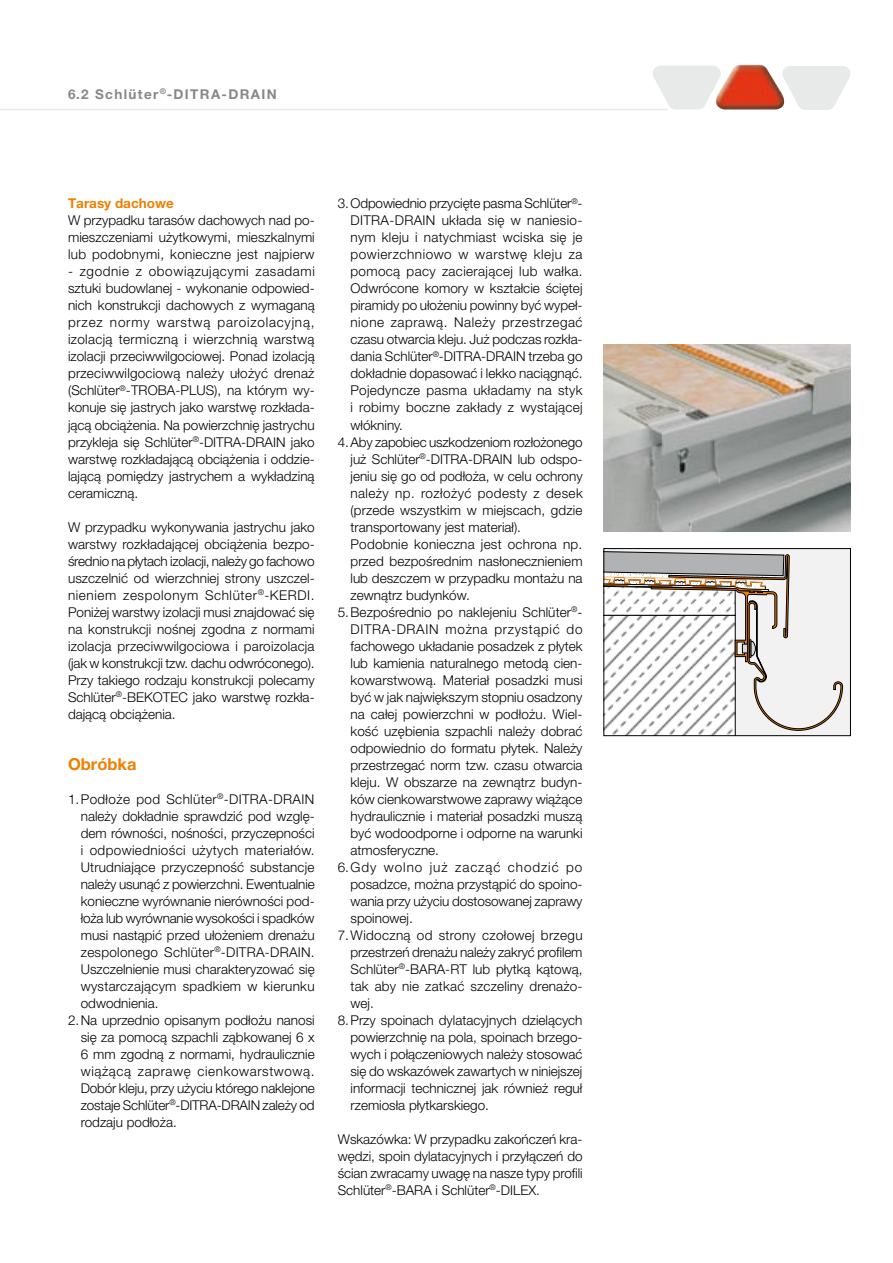
<style>
.page{position:relative;width:893px;height:1263px;background:#fff}
.page>*{position:absolute;margin:0;border:0;box-sizing:border-box;transform-origin:0 0}
.t1{font:700 16.5px "Helvetica Neue LT Pro";color:#ee7f00}
.t2{font:300 13.5px/17px "Helvetica Neue LT Pro";color:#000;text-align:justify}
.t3{font:300 13.5px "Helvetica Neue LT Pro";letter-spacing:.02em;color:#000}
.t4{font:300 13.5px "Helvetica Neue LT Pro";letter-spacing:.025em;color:#000}
.t5{font:300 13.5px "Helvetica Neue LT Pro";letter-spacing:.03em;color:#000}
.t6{font:300 13.5px "Helvetica Neue LT Pro";letter-spacing:.04em;color:#000}
.t7{font:300 13.5px "Helvetica Neue LT Pro";letter-spacing:.045em;color:#000}
.t8{font:300 13.5px "Helvetica Neue LT Pro";letter-spacing:.05em;color:#000}
.t9{font:300 13.5px "Helvetica Neue LT Pro";letter-spacing:.07em;color:#000}
.t10{font:700 13.5px "Helvetica Neue LT Pro";letter-spacing:.1em;color:#878889}
.t11{font:700 13.5px "Helvetica Neue LT Pro";color:#ee7f00}
</style>
<div class="page">
<hr style="left:0;top:109px;width:668px;height:1px;background:#e8e9e9">
<svg style="left:653px;top:65px;width:198px;height:45px"></svg>
<img style="left:604px;top:344px;width:246px;height:187px">
<div style="left:604px;top:549px;width:246px;height:187px;background:#f2f2f3"></div>
<svg style="left:606px;top:551px;width:237px;height:183px"></svg>
<div style="left:604px;top:548px;width:247px;height:188px;border:1px solid #000"></div>
<p class="t10" style="left:68px;top:86px;width:210px">6.2 Schlüter<sup>®</sup>-DITRA-DRAIN</p>
<p class="t11" style="left:68px;top:195px;width:107px">Tarasy dachowe</p>
<p class="t2" style="left:68px;top:212px;width:248px">W przypadku tarasów dachowych nad po&shy;mieszczeniami użytkowymi, mieszkalnymi lub podobnymi, konieczne jest najpierw</p>
<p class="t2" style="left:68px;top:263px;width:248px">- zgodnie z obowiązującymi zasadami sztuki budowlanej - wykonanie odpowied&shy;nich konstrukcji dachowych z wymaganą przez normy warstwą paroizolacyjną, izolacją termiczną i wierzchnią warstwą izolacji przeciwwilgociowej. Ponad izolacją przeciwwilgociową należy ułożyć drenaż (Schlüter<sup>®</sup>-TROBA-PLUS), na którym wy&shy;konuje się jastrych jako warstwę rozkłada&shy;jącą obciążenia. Na powierzchnię jastrychu przykleja się Schlüter<sup>®</sup>-DITRA-DRAIN jako warstwę rozkładającą obciążenia i oddzie&shy;lającą pomiędzy jastrychem a wykładziną ceramiczną.</p>
<p class="t2" style="left:68px;top:518px;width:248px">W przypadku wykonywania jastrychu jako warstwy rozkładającej obciążenia bezpo&shy;średnio na płytach izolacji, należy go fachowo uszczelnić od wierzchniej strony uszczel&shy;nieniem zespolonym Schlüter<sup>®</sup>-KERDI.<br>Poniżej warstwy izolacji musi znajdować się na konstrukcji nośnej zgodna z normami izolacja przeciwwilgociowa i paroizolacja (jak w konstrukcji tzw. dachu odwróconego).<br>Przy takiego rodzaju konstrukcji polecamy Schlüter<sup>®</sup>-BEKOTEC jako warstwę rozkła&shy;dającą obciążenia.</p>
<p class="t1" style="left:68px;top:754px;width:70px">Obróbka</p>
<p class="t4" style="left:68px;top:791px;width:248px">1.Podłoże pod Schlüter<sup>®</sup>-DITRA-DRAIN</p>
<p class="t2" style="left:81px;top:807px;width:235px">należy dokładnie sprawdzić pod wzglę-</p>
<p class="t2" style="left:81px;top:824px;width:235px">dem równości, nośności, przyczepności</p>
<p class="t5" style="left:81px;top:842px;width:235px">i odpowiedniości użytych materiałów.</p>
<p class="t2" style="left:81px;top:858px;width:235px">Utrudniające przyczepność substancje</p>
<p class="t2" style="left:81px;top:875px;width:235px">należy usunąć z powierzchni. Ewentualnie</p>
<p class="t2" style="left:81px;top:892px;width:235px">konieczne wyrównanie nierówności pod-</p>
<p class="t2" style="left:81px;top:909px;width:235px">łoża lub wyrównanie wysokości i spadków</p>
<p class="t2" style="left:81px;top:926px;width:235px">musi nastąpić przed ułożeniem drenażu</p>
<p class="t3" style="left:81px;top:944px;width:235px">zespolonego Schlüter<sup>®</sup>-DITRA-DRAIN.</p>
<p class="t2" style="left:81px;top:960px;width:235px">Uszczelnienie musi charakteryzować się</p>
<p class="t3" style="left:81px;top:978px;width:235px">wystarczającym spadkiem w kierunku</p>
<p class="t2" style="left:81px;top:994px;width:79px">odwodnienia.</p>
<p class="t2" style="left:68px;top:1011px;width:248px">2.Na uprzednio opisanym podłożu nanosi</p>
<p class="t2" style="left:81px;top:1028px;width:235px">się za pomocą szpachli ząbkowanej 6 x</p>
<p class="t2" style="left:81px;top:1045px;width:235px">6 mm zgodną z normami, hydraulicznie</p>
<p class="t7" style="left:81px;top:1063px;width:235px">wiążącą zaprawę cienkowarstwową.</p>
<p class="t2" style="left:81px;top:1079px;width:236px">Dobór kleju, przy użyciu którego naklejone</p>
<p class="t2" style="left:81px;top:1096px;width:235px">zostaje Schlüter<sup>®</sup>-DITRA-DRAIN zależy od</p>
<p class="t2" style="left:81px;top:1113px;width:98px">rodzaju podłoża.</p>
<p class="t2" style="left:338px;top:195px;width:246px">3.Odpowiednio przycięte pasma Schlüter<sup>®</sup>-</p>
<p class="t4" style="left:350px;top:212px;width:234px">DITRA-DRAIN układa się w naniesio-</p>
<p class="t3" style="left:350px;top:229px;width:233px">nym kleju i natychmiast wciska się je</p>
<p class="t6" style="left:350px;top:246px;width:234px">powierzchniowo w warstwę kleju za</p>
<p class="t4" style="left:350px;top:263px;width:234px">pomocą pacy zacierającej lub wałka.</p>
<p class="t2" style="left:350px;top:280px;width:233px">Odwrócone komory w kształcie ściętej</p>
<p class="t2" style="left:350px;top:297px;width:234px">piramidy po ułożeniu powinny być wypeł-</p>
<p class="t6" style="left:350px;top:314px;width:234px">nione zaprawą. Należy przestrzegać</p>
<p class="t2" style="left:350px;top:331px;width:234px">czasu otwarcia kleju. Już podczas rozkła-</p>
<p class="t2" style="left:350px;top:348px;width:234px">dania Schlüter<sup>®</sup>-DITRA-DRAIN trzeba go</p>
<p class="t2" style="left:350px;top:365px;width:234px">dokładnie dopasować i lekko naciągnąć.</p>
<p class="t3" style="left:350px;top:382px;width:234px">Pojedyncze pasma układamy na styk</p>
<p class="t3" style="left:350px;top:399px;width:234px">i robimy boczne zakłady z wystającej</p>
<p class="t2" style="left:350px;top:416px;width:54px">włókniny.</p>
<p class="t2" style="left:338px;top:433px;width:246px">4.Aby zapobiec uszkodzeniom rozłożonego</p>
<p class="t2" style="left:350px;top:450px;width:234px">już Schlüter<sup>®</sup>-DITRA-DRAIN lub odspo-</p>
<p class="t2" style="left:350px;top:467px;width:234px">jeniu się go od podłoża, w celu ochrony</p>
<p class="t5" style="left:350px;top:484px;width:234px">należy np. rozłożyć podesty z desek</p>
<p class="t2" style="left:350px;top:501px;width:233px">(przede wszystkim w miejscach, gdzie</p>
<p class="t2" style="left:350px;top:518px;width:172px">transportowany jest materiał).</p>
<p class="t3" style="left:350px;top:535px;width:233px">Podobnie konieczna jest ochrona np.</p>
<p class="t2" style="left:350px;top:552px;width:234px">przed bezpośrednim nasłonecznieniem</p>
<p class="t2" style="left:350px;top:569px;width:234px">lub deszczem w przypadku montażu na</p>
<p class="t2" style="left:350px;top:586px;width:121px">zewnątrz budynków.</p>
<p class="t2" style="left:338px;top:603px;width:246px">5.Bezpośrednio po naklejeniu Schlüter<sup>®</sup>-</p>
<p class="t8" style="left:350px;top:620px;width:234px">DITRA-DRAIN można przystąpić do</p>
<p class="t2" style="left:350px;top:637px;width:234px">fachowego układanie posadzek z płytek</p>
<p class="t2" style="left:350px;top:654px;width:234px">lub kamienia naturalnego metodą cien-</p>
<p class="t2" style="left:350px;top:671px;width:234px">kowarstwową. Materiał posadzki musi</p>
<p class="t2" style="left:350px;top:688px;width:233px">być w jak największym stopniu osadzony</p>
<p class="t2" style="left:350px;top:705px;width:234px">na całej powierzchni w podłożu. Wiel-</p>
<p class="t2" style="left:350px;top:722px;width:233px">kość uzębienia szpachli należy dobrać</p>
<p class="t2" style="left:350px;top:739px;width:234px">odpowiednio do formatu płytek. Należy</p>
<p class="t2" style="left:350px;top:756px;width:234px">przestrzegać norm tzw. czasu otwarcia</p>
<p class="t2" style="left:350px;top:773px;width:234px">kleju. W obszarze na zewnątrz budyn-</p>
<p class="t2" style="left:350px;top:790px;width:233px">ków cienkowarstwowe zaprawy wiążące</p>
<p class="t2" style="left:350px;top:807px;width:234px">hydraulicznie i materiał posadzki muszą</p>
<p class="t2" style="left:350px;top:824px;width:234px">być wodoodporne i odporne na warunki</p>
<p class="t2" style="left:350px;top:841px;width:90px">atmosferyczne.</p>
<p class="t9" style="left:338px;top:859px;width:246px">6.Gdy wolno już zacząć chodzić po</p>
<p class="t2" style="left:350px;top:875px;width:234px">posadzce, można przystąpić do spoino-</p>
<p class="t2" style="left:350px;top:892px;width:234px">wania przy użyciu dostosowanej zaprawy</p>
<p class="t2" style="left:350px;top:909px;width:64px">spoinowej.</p>
<p class="t4" style="left:338px;top:927px;width:246px">7.Widoczną od strony czołowej brzegu</p>
<p class="t2" style="left:350px;top:943px;width:233px">przestrzeń drenażu należy zakryć profilem</p>
<p class="t2" style="left:350px;top:960px;width:234px">Schlüter<sup>®</sup>-BARA-RT lub płytką kątową,</p>
<p class="t2" style="left:350px;top:977px;width:234px">tak aby nie zatkać szczeliny drenażo-</p>
<p class="t2" style="left:350px;top:994px;width:25px">wej.</p>
<p class="t2" style="left:338px;top:1011px;width:246px">8.Przy spoinach dylatacyjnych dzielących</p>
<p class="t2" style="left:350px;top:1028px;width:234px">powierzchnię na pola, spoinach brzego-</p>
<p class="t2" style="left:350px;top:1045px;width:234px">wych i połączeniowych należy stosować</p>
<p class="t2" style="left:350px;top:1062px;width:233px">się do wskazówek zawartych w niniejszej</p>
<p class="t2" style="left:350px;top:1079px;width:233px">informacji technicznej jak również reguł</p>
<p class="t2" style="left:350px;top:1096px;width:140px">rzemiosła płytkarskiego.</p>
<p class="t2" style="left:338px;top:1130px;width:246px">Wskazówka: W przypadku zakończeń kra&shy;wędzi, spoin dylatacyjnych i przyłączeń do ścian zwracamy uwagę na nasze typy profili Schlüter<sup>®</sup>-BARA i Schlüter<sup>®</sup>-DILEX.</p>
</div>
